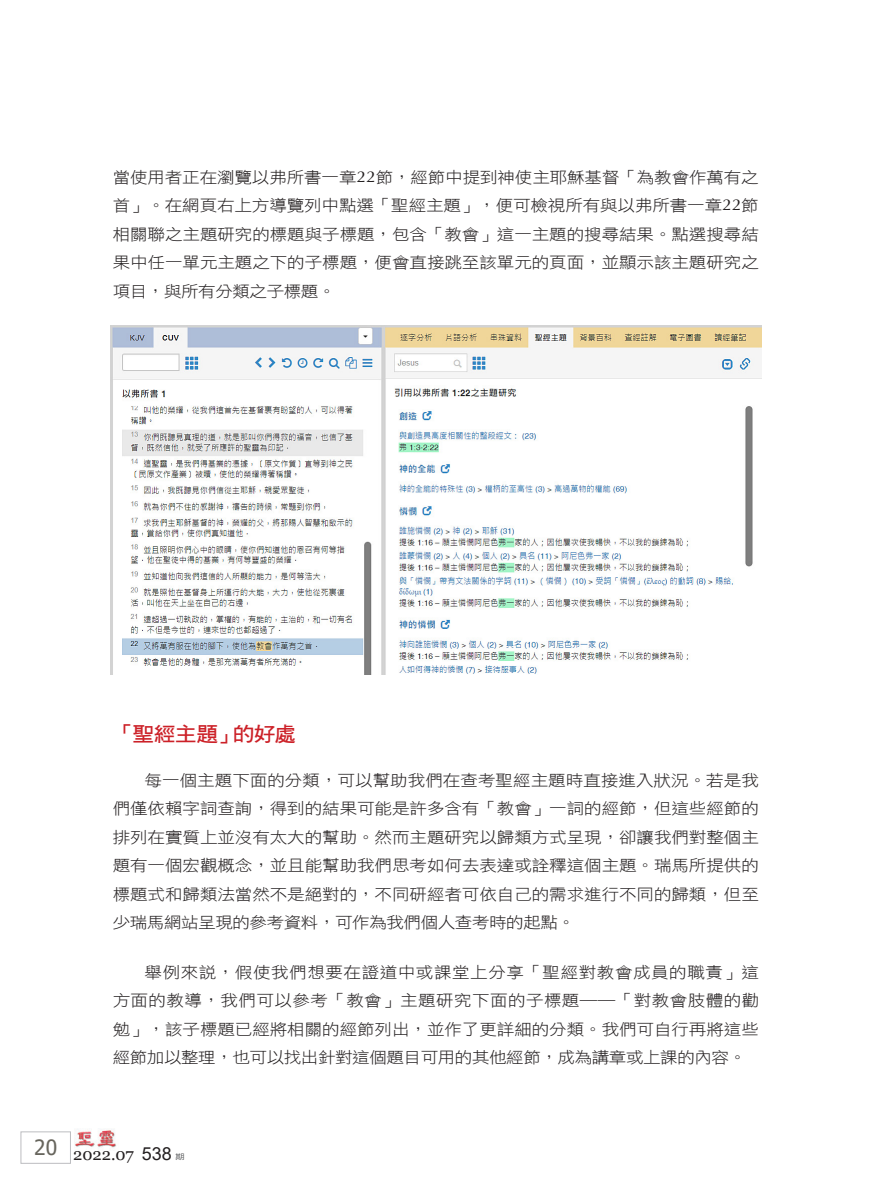
<style>
.page{position:relative;width:893px;height:1191px;background:#fff}
.page>*{position:absolute;margin:0;border:0;box-sizing:border-box;transform-origin:0 0}
.大標{font:20.25px "DF Hei W7 WIN BF";letter-spacing:-.03em;color:#cc2128;scale:1.08 1}
.t1{font:16.5px "Georgia";color:#231f20}
.t2{font:15.75px/28.5px "DF Hei W3 WIN BF";letter-spacing:-.025em;color:#231f20;text-align:justify;scale:1.11 1}
.t3{font:7.5px "DF Hei W5 WIN BF";color:#57585a;scale:1.25 1}
.s1{font-family:"Optima"}
.s2{font-family:"Arial";font-size:18px}
</style>
<div class="page">
<img style="left:75px;top:1130px;width:41px;height:18px">
<div style="left:21px;top:1131px;width:50px;height:32px;border:1px solid #bcbdc0"></div>
<img style="left:111px;top:325px;width:650px;height:349px">
<p class="t2" style="left:113px;top:162px;width:584px">當使用者正在瀏覽以弗所書一章<span class="s1">22</span>節，經節中提到神使主耶穌基督「為教會作萬有之首」。在網頁右上方導覽列中點選「聖經主題」，便可檢視所有與以弗所書一章<span class="s1">22</span>節相關聯之主題研究的標題與子標題，包含「教會」這一主題的搜尋結果。點選搜尋結果中任一單元主題之下的子標題，便會直接跳至該單元的頁面，並顯示該主題研究之項目，與所有分類之子標題。</p>
<p class="大標" style="left:113px;top:724px;width:171px">「聖經主題」的好處</p>
<p class="t2" style="left:113px;top:765px;width:584px;text-indent:32px">每一個主題下面的分類，可以幫助我們在查考聖經主題時直接進入狀況。若是我們僅依賴字詞查詢，得到的結果可能是許多含有「教會」一詞的經節，但這些經節的排列在實質上並沒有太大的幫助。然而主題研究以歸類方式呈現，卻讓我們對整個主題有一個宏觀概念，並且能幫助我們思考如何去表達或詮釋這個主題。瑞馬所提供的標題式和歸類法當然不是絕對的，不同研經者可依自己的需求進行不同的歸類，但至少瑞馬網站呈現的參考資料，可作為我們個人查考時的起點。</p>
<p class="t2" style="left:113px;top:958px;width:584px;text-indent:32px">舉例來說，假使我們想要在證道中或課堂上分享「聖經對教會成員的職責」這方面的教導，我們可以參考「教會」主題研究下面的子標題──「對教會肢體的勸勉」，該子標題已經將相關的經節列出，並作了更詳細的分類。我們可自行再將這些經節加以整理，也可以找出針對這個題目可用的其他經節，成為講章或上課的內容。</p>
<p class="t1" style="left:34px;top:1144px;width:139px"><sup>20</sup> 2022.07 <span class="s2">538</span></p>
<p class="t3" style="left:175px;top:1152px;width:9px">期</p>
</div>
